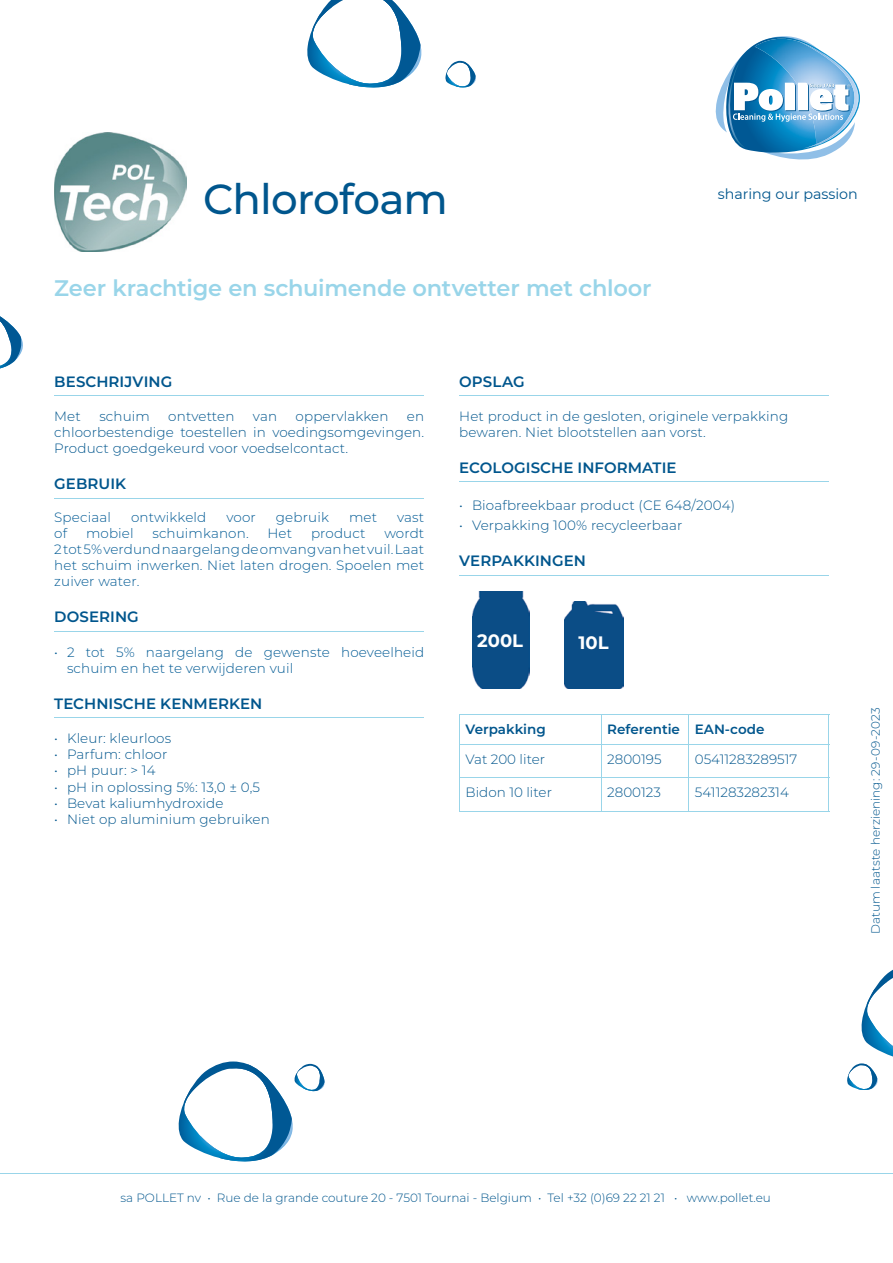
<style>
.page{position:relative;width:893px;height:1263px;background:#fff}
.page>*{position:absolute;margin:0;border:0;box-sizing:border-box;transform-origin:0 0}
.t1{font:500 42px "Montserrat";letter-spacing:-.02em;color:#00568d}
.t2{font:600 22.5px "Montserrat";letter-spacing:-.01em;color:#99d5e9}
.t3{font:700 18px "Montserrat";color:#fff}
.t4{font:600 15px "Montserrat";letter-spacing:.005em;color:#00568d}
.t5{font:14.25px "Montserrat";color:#00568d}
.t6{font:300 13.5px/16.2px "Montserrat";letter-spacing:.01em;color:#00568d;text-align:justify}
.t7{font:300 13.5px/16.2px "Montserrat";letter-spacing:.01em;color:#005a94;text-align:justify}
.t8{font:600 13.5px "Montserrat";color:#00568d}
.t9{font:300 12px "Montserrat";color:#00568d}
</style>
<div class="page">
<hr style="left:54px;top:395px;width:370px;height:1px;background:#99d5e9">
<hr style="left:54px;top:498px;width:370px;height:1px;background:#99d5e9">
<hr style="left:54px;top:631px;width:370px;height:1px;background:#99d5e9">
<hr style="left:54px;top:717px;width:370px;height:1px;background:#99d5e9">
<hr style="left:459px;top:395px;width:370px;height:1px;background:#99d5e9">
<hr style="left:459px;top:481px;width:370px;height:1px;background:#99d5e9">
<hr style="left:459px;top:575px;width:370px;height:1px;background:#99d5e9">
<svg style="left:307px;top:0;width:115px;height:88px"></svg>
<svg style="left:178px;top:1061px;width:147px;height:101px"></svg>
<svg style="left:445px;top:61px;width:31px;height:27px"></svg>
<svg style="left:0;top:316px;width:23px;height:52px"></svg>
<hr style="left:0;top:1173px;width:893px;height:1px;background:#99d5e9">
<img style="left:54px;top:132px;width:132px;height:120px">
<svg style="left:861px;top:970px;width:32px;height:86px"></svg>
<svg style="left:847px;top:1063px;width:31px;height:27px"></svg>
<hr style="left:459px;top:714px;width:142px;height:1px;background:#99d5e9">
<svg style="left:459px;top:715px;width:1px;height:29px"></svg>
<hr style="left:601px;top:714px;width:88px;height:1px;background:#99d5e9">
<svg style="left:601px;top:715px;width:1px;height:29px"></svg>
<hr style="left:689px;top:714px;width:140px;height:1px;background:#99d5e9">
<svg style="left:688px;top:715px;width:1px;height:29px"></svg>
<svg style="left:828px;top:715px;width:1px;height:29px"></svg>
<hr style="left:459px;top:744px;width:142px;height:1px;background:#99d5e9">
<hr style="left:601px;top:744px;width:88px;height:1px;background:#99d5e9">
<hr style="left:689px;top:744px;width:140px;height:1px;background:#99d5e9">
<hr style="left:601px;top:745px;width:1px;height:32px;background:#99d5e9">
<hr style="left:688px;top:745px;width:1px;height:32px;background:#99d5e9">
<hr style="left:601px;top:778px;width:1px;height:33px;background:#99d5e9">
<hr style="left:688px;top:778px;width:1px;height:33px;background:#99d5e9">
<hr style="left:459px;top:745px;width:1px;height:32px;background:#99d5e9">
<hr style="left:828px;top:745px;width:1px;height:32px;background:#99d5e9">
<hr style="left:459px;top:777px;width:142px;height:1px;background:#99d5e9">
<hr style="left:459px;top:778px;width:1px;height:33px;background:#99d5e9">
<hr style="left:601px;top:777px;width:88px;height:1px;background:#99d5e9">
<hr style="left:689px;top:777px;width:140px;height:1px;background:#99d5e9">
<hr style="left:828px;top:778px;width:1px;height:33px;background:#99d5e9">
<hr style="left:459px;top:811px;width:142px;height:1px;background:#99d5e9">
<hr style="left:601px;top:811px;width:88px;height:1px;background:#99d5e9">
<hr style="left:689px;top:811px;width:140px;height:1px;background:#99d5e9">
<div style="left:473px;top:591px;width:57px;height:98px;background:#0b4d86"></div>
<div style="left:564px;top:602px;width:59px;height:87px;background:#0b4d86"></div>
<img style="left:855px;top:81px;width:4px;height:35px">
<svg style="left:715px;top:36px;width:140px;height:124px"></svg>
<h1 class="t1" style="left:203px;top:169px;width:246px">Chlorofoam</h1>
<h2 class="t2" style="left:54px;top:272px;width:599px">Zeer krachtige en schuimende ontvetter met chloor</h2>
<p class="t5" style="left:718px;top:184px;width:142px">sharing our passion</p>
<p class="t4" style="left:54px;top:371px;width:120px">BESCHRIJVING</p>
<p class="t6" style="left:54px;top:407px;width:28px">Met</p>
<p class="t6" style="left:99px;top:407px;width:52px">schuim</p>
<p class="t6" style="left:168px;top:407px;width:68px">ontvetten</p>
<p class="t6" style="left:253px;top:407px;width:26px">van</p>
<p class="t6" style="left:296px;top:407px;width:94px">oppervlakken</p>
<p class="t6" style="left:54px;top:407px;width:371px;text-indent:353px">en chloorbestendige toestellen in voedingsomgevingen.<br>Product goedgekeurd voor voedselcontact.</p>
<p class="t4" style="left:54px;top:473px;width:73px">GEBRUIK</p>
<p class="t7" style="left:54px;top:508px;width:58px">Speciaal</p>
<p class="t7" style="left:131px;top:508px;width:77px">ontwikkeld</p>
<p class="t7" style="left:226px;top:508px;width:31px">voor</p>
<p class="t7" style="left:276px;top:508px;width:55px">gebruik</p>
<p class="t7" style="left:349px;top:508px;width:30px">met</p>
<p class="t7" style="left:397px;top:508px;width:29px">vast</p>
<p class="t7" style="left:54px;top:524px;width:14px">of</p>
<p class="t7" style="left:86px;top:524px;width:49px">mobiel</p>
<p class="t7" style="left:152px;top:524px;width:98px">schuimkanon.</p>
<p class="t7" style="left:268px;top:524px;width:26px">Het</p>
<p class="t7" style="left:311px;top:524px;width:56px">product</p>
<p class="t7" style="left:54px;top:524px;width:371px;text-indent:330px">wordt 2 tot 5% verdund naargelang de omvang van het vuil. Laat het schuim inwerken. Niet laten drogen. Spoelen met zuiver water.</p>
<p class="t4" style="left:54px;top:606px;width:86px">DOSERING</p>
<p class="t7" style="left:67px;top:643px;width:359px;text-indent:-13px">• 2 tot 5% naargelang de gewenste hoeveelheid schuim en het te verwijderen vuil</p>
<p class="t4" style="left:54px;top:693px;width:210px">TECHNISCHE KENMERKEN</p>
<p class="t6" style="left:54px;top:730px;width:118px">• Kleur: kleurloos</p>
<p class="t6" style="left:54px;top:746px;width:115px">• Parfum: chloor</p>
<p class="t6" style="left:54px;top:762px;width:103px">• pH puur: &gt; 14</p>
<p class="t6" style="left:54px;top:778px;width:207px">• pH in oplossing 5%: 13,0 ± 0,5</p>
<p class="t6" style="left:54px;top:794px;width:171px">• Bevat kaliumhydroxide</p>
<p class="t6" style="left:54px;top:811px;width:217px">• Niet op aluminium gebruiken</p>
<p class="t4" style="left:459px;top:371px;width:67px">OPSLAG</p>
<p class="t6" style="left:459px;top:407px;width:330px">Het product in de gesloten, originele verpakking bewaren. Niet blootstellen aan vorst.</p>
<p class="t4" style="left:459px;top:457px;width:219px">ECOLOGISCHE INFORMATIE</p>
<p class="t6" style="left:459px;top:496px;width:277px">• Bioafbreekbaar product (CE 648/2004)</p>
<p class="t6" style="left:459px;top:517px;width:225px">• Verpakking 100% recycleerbaar</p>
<p class="t4" style="left:459px;top:550px;width:128px">VERPAKKINGEN</p>
<h3 class="t3" style="left:477px;top:627px;width:47px">200L</h3>
<h3 class="t3" style="left:579px;top:629px;width:32px">10L</h3>
<p class="t8" style="left:466px;top:719px;width:82px">Verpakking</p>
<p class="t8" style="left:607px;top:719px;width:159px">Referentie EAN-code</p>
<p class="t6" style="left:466px;top:750px;width:81px">Vat 200 liter</p>
<p class="t6" style="left:607px;top:750px;width:56px">2800195</p>
<p class="t6" style="left:695px;top:750px;width:104px">05411283289517</p>
<p class="t6" style="left:466px;top:784px;width:88px">Bidon 10 liter</p>
<p class="t6" style="left:607px;top:784px;width:55px">2800123</p>
<p class="t6" style="left:695px;top:784px;width:96px">5411283282314</p>
<p class="t9" style="left:867px;top:934px;width:228px;rotate:-90deg">Datum laatste herziening: 29-09-2023</p>
<p class="t9" style="left:121px;top:1189px;width:652px">sa POLLET nv • Rue de la grande couture 20 - 7501 Tournai - Belgium • Tel +32 (0)69 22 21 21 • www.pollet.eu</p>
</div>
